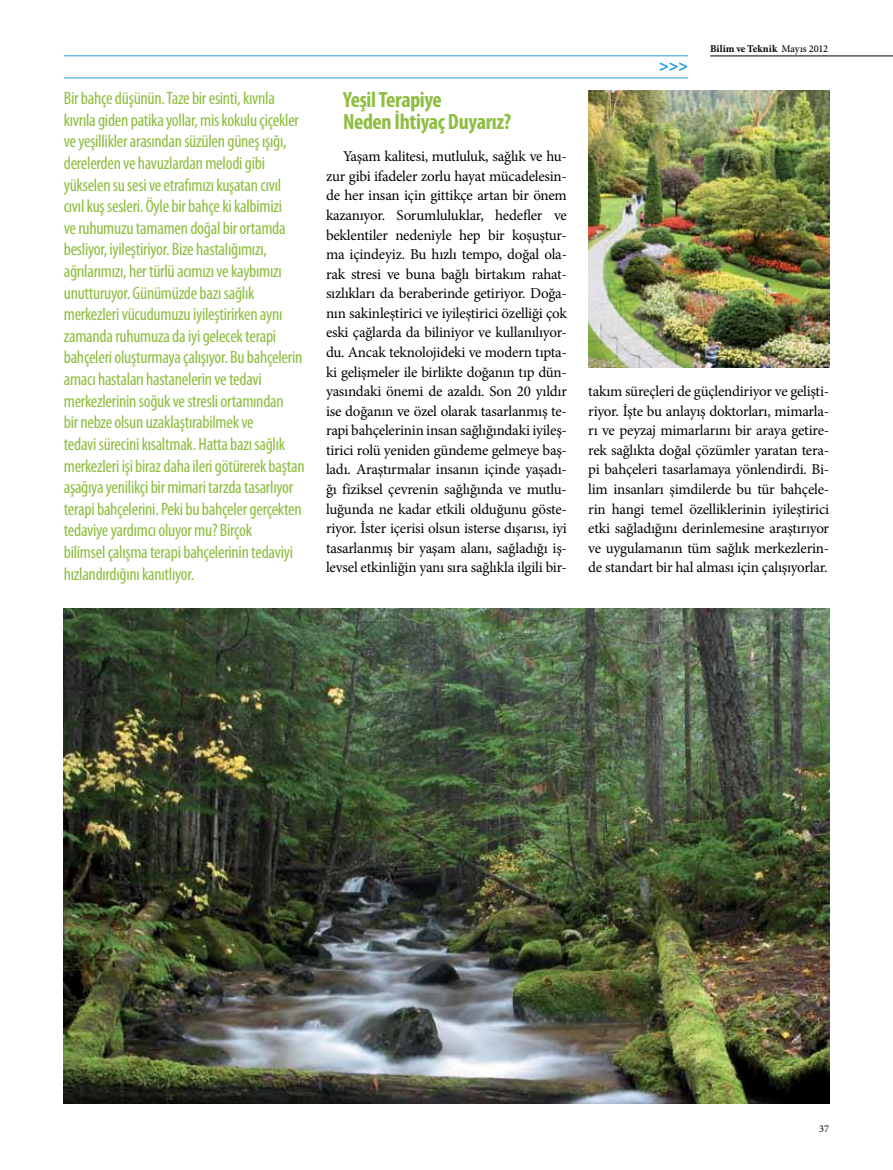
<style>
.page{position:relative;width:893px;height:1170px;background:#fff}
.page>*{position:absolute;margin:0;border:0;box-sizing:border-box;transform-origin:0 0}
.t1{font:700 condensed 22.2px/22.2px "Myriad Pro";letter-spacing:-.015em;color:#8ebe3f}
.t2{font:condensed 18px/21.6px "Myriad Pro";letter-spacing:-.015em;color:#8ebe3f}
.t3{font:700 16.2px "Myriad Pro";color:#1c9ad6}
.t4{font:15px/19.5px "Minion Pro";letter-spacing:-.015em;color:#000;text-align:justify}
.t5{font:700 10.35px "Minion Pro";letter-spacing:.005em;color:#000}
.t6{font:10.35px "Minion Pro";color:#000}
.s1{font-weight:500}
</style>
<div class="page">
<hr style="left:710px;top:56px;width:183px;height:1px;background:#000">
<hr style="left:64px;top:78px;width:624px;height:1px;background:#1c9ad6">
<hr style="left:64px;top:56px;width:624px;height:1px;background:#1c9ad6">
<img style="left:588px;top:91px;width:241px;height:276px">
<img style="left:64px;top:608px;width:765px;height:495px">
<p class="t2" style="left:64px;top:87px;width:242px">Bir bahçe düşünün. Taze bir esinti, kıvrıla kıvrıla giden patika yollar, mis kokulu çiçekler ve yeşillikler arasından süzülen güneş ışığı, derelerden ve havuzlardan melodi gibi yükselen su sesi ve etrafımızı kuşatan cıvıl cıvıl kuş sesleri. Öyle bir bahçe ki kalbimizi<br>ve ruhumuzu tamamen doğal bir ortamda besliyor, iyileştiriyor. Bize hastalığımızı, ağrılarımızı, her türlü acımızı ve kaybımızı unutturuyor. Günümüzde bazı sağlık merkezleri vücudumuzu iyileştirirken aynı zamanda ruhumuza da iyi gelecek terapi bahçeleri oluşturmaya çalışıyor. Bu bahçelerin amacı hastaları hastanelerin ve tedavi merkezlerinin soğuk ve stresli ortamından<br>bir nebze olsun uzaklaştırabilmek ve<br>tedavi sürecini kısaltmak. Hatta bazı sağlık merkezleri işi biraz daha ileri götürerek baştan aşağıya yenilikçi bir mimari tarzda tasarlıyor terapi bahçelerini. Peki bu bahçeler gerçekten tedaviye yardımcı oluyor mu? Birçok<br>bilimsel çalışma terapi bahçelerinin tedaviyi hızlandırdığını kanıtlıyor.</p>
<h1 class="t1" style="left:343px;top:88px;width:170px">Yeşil Terapiye<br>Neden İhtiyaç Duyarız?</h1>
<p class="t4" style="left:326px;top:147px;width:242px;text-indent:17px">Yaşam kalitesi, mutluluk, sağlık ve hu&shy;zur gibi ifadeler zorlu hayat mücadelesin&shy;de her insan için gittikçe artan bir önem kazanıyor. Sorumluluklar, hedefler ve beklentiler nedeniyle hep bir koşuştur&shy;ma içindeyiz. Bu hızlı tempo, doğal ola&shy;rak stresi ve buna bağlı birtakım rahat&shy;sızlıkları da beraberinde getiriyor. Doğa&shy;nın sakinleştirici ve iyileştirici özelliği çok eski çağlarda da biliniyor ve kullanılıyor&shy;du. Ancak teknolojideki ve modern tıpta&shy;ki gelişmeler ile birlikte doğanın tıp dün&shy;yasındaki önemi de azaldı. Son 20 yıldır ise doğanın ve özel olarak tasarlanmış te&shy;rapi bahçelerinin insan sağlığındaki iyileş&shy;tirici rolü yeniden gündeme gelmeye baş&shy;ladı. Araştırmalar insanın içinde yaşadı&shy;ğı fiziksel çevrenin sağlığında ve mutlu&shy;luğunda ne kadar etkili olduğunu göste&shy;riyor. İster içerisi olsun isterse dışarısı, iyi tasarlanmış bir yaşam alanı, sağladığı iş&shy;levsel etkinliğin yanı sıra sağlıkla ilgili bir-</p>
<p class="t3" style="left:659px;top:55px;width:30px">&gt;&gt;&gt;</p>
<p class="t5" style="left:710px;top:41px;width:120px">Bilim ve Teknik <span class="s1">Mayıs 2012</span></p>
<p class="t4" style="left:588px;top:381px;width:242px">takım süreçleri de güçlendiriyor ve gelişti&shy;riyor. İşte bu anlayış doktorları, mimarla&shy;rı ve peyzaj mimarlarını bir araya getire&shy;rek sağlıkta doğal çözümler yaratan tera&shy;pi bahçeleri tasarlamaya yönlendirdi. Bi&shy;lim insanları şimdilerde bu tür bahçele&shy;rin hangi temel özelliklerinin iyileştirici etki sağladığını derinlemesine araştırıyor ve uygulamanın tüm sağlık merkezlerin&shy;de standart bir hal alması için çalışıyorlar.</p>
<p class="t6" style="left:819px;top:1121px;width:11px">37</p>
</div>
